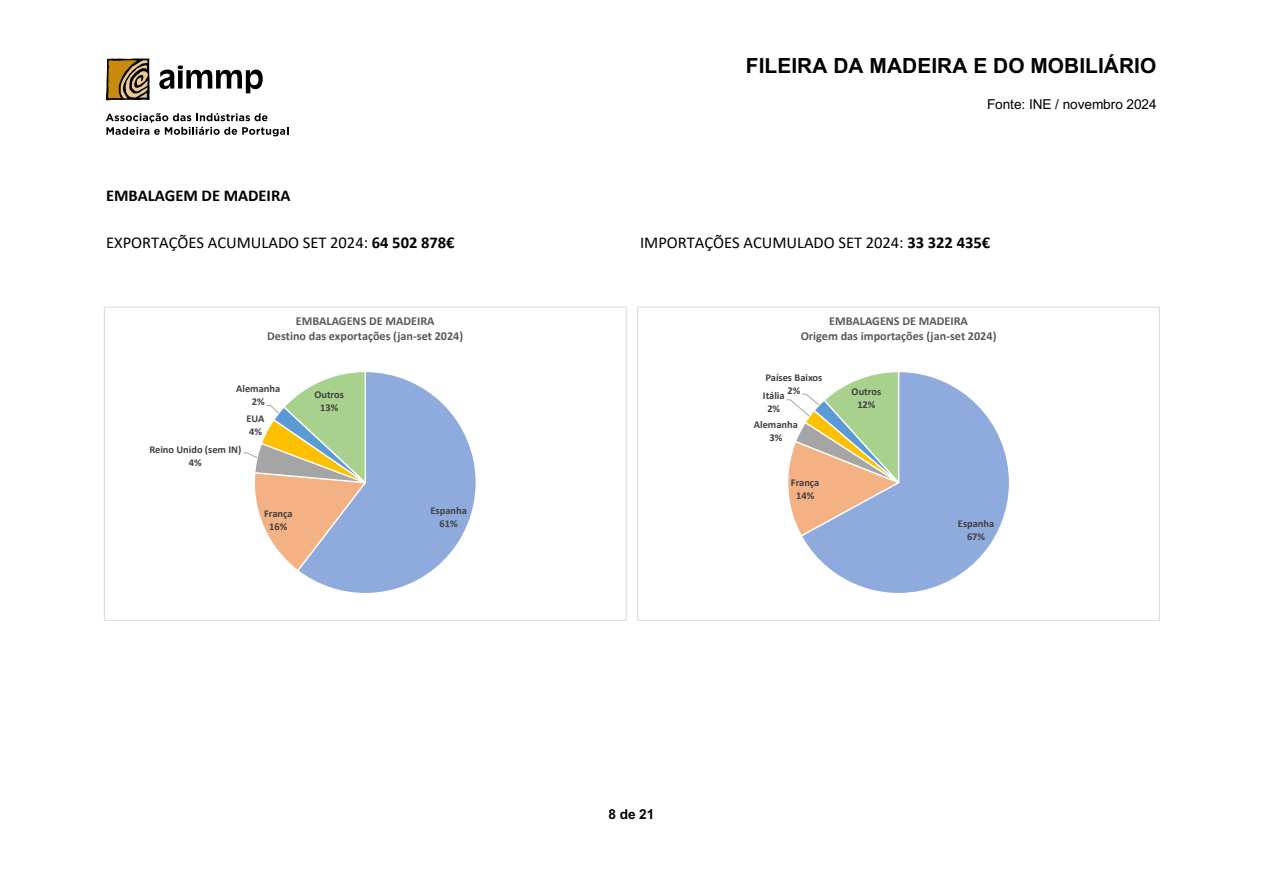
<style>
.page{position:relative;width:1263px;height:893px;background:#fff}
.page>*{position:absolute;margin:0;border:0;box-sizing:border-box;transform-origin:0 0}
.t1{font:700 20.85px "Arial";letter-spacing:.005em;color:#000}
.t2{font:16.5px "Calibri";color:#000}
.t3{font:700 16.5px "Calibri";color:#000}
.t4{font:13.65px "Arial";letter-spacing:-.005em;color:#000}
.t5{font:700 13.65px "Arial";color:#000}
.t6{font:700 12.15px/14.9px "Calibri";color:#595959;text-align:center}
.t7{font:700 10.5px/13px "Calibri";color:#404040;text-align:center}
.s1{font-weight:700}
</style>
<div class="page">
<svg style="left:243px;top:372px;width:233px;height:221px"></svg>
<div style="left:104px;top:307px;width:522px;height:314px;border:1px solid #d9d9d9"></div>
<svg style="left:803px;top:373px;width:206px;height:220px"></svg>
<svg style="left:786px;top:372px;width:128px;height:166px"></svg>
<div style="left:637px;top:307px;width:523px;height:314px;border:1px solid #d9d9d9"></div>
<svg style="left:106px;top:58px;width:44px;height:43px;background:#896e3c"></svg>
<svg style="left:159px;top:65px;width:104px;height:28px"></svg>
<svg style="left:106px;top:113px;width:182px;height:23px"></svg>
<p class="t1" style="left:746px;top:51px;width:412px">FILEIRA DA MADEIRA E DO MOBILIÁRIO</p>
<p class="t4" style="left:987px;top:95px;width:171px">Fonte: INE / novembro 2024</p>
<p class="t3" style="left:106px;top:184px;width:186px">EMBALAGEM DE MADEIRA</p>
<p class="t2" style="left:106px;top:231px;width:350px">EXPORTAÇÕES ACUMULADO SET 2024: <span class="s1">64 502 878€</span></p>
<p class="t2" style="left:640px;top:231px;width:352px">IMPORTAÇÕES ACUMULADO SET 2024: <span class="s1">33 322 435€</span></p>
<p class="t6" style="left:267px;top:313px;width:197px">EMBALAGENS DE MADEIRA<br>Destino das exportações (jan-set 2024)</p>
<p class="t7" style="left:236px;top:382px;width:46px">Alemanha<br>2%</p>
<p class="t7" style="left:314px;top:387px;width:31px">Outros<br>13%</p>
<p class="t7" style="left:247px;top:411px;width:19px;text-align:left">EUA<br>4%</p>
<p class="t7" style="left:149px;top:443px;width:94px">Reino Unido (sem IN)<br>4%</p>
<p class="t7" style="left:264px;top:507px;width:30px">França<br>16%</p>
<p class="t7" style="left:430px;top:504px;width:38px">Espanha<br>61%</p>
<p class="t6" style="left:801px;top:313px;width:197px">EMBALAGENS DE MADEIRA<br>Origem das importações (jan-set 2024)</p>
<p class="t7" style="left:765px;top:371px;width:58px">Países Baixos<br>2%</p>
<p class="t7" style="left:763px;top:389px;width:23px">Itália<br>2%</p>
<p class="t7" style="left:754px;top:418px;width:46px">Alemanha<br>3%</p>
<p class="t7" style="left:791px;top:476px;width:30px">França<br>14%</p>
<p class="t7" style="left:852px;top:385px;width:31px">Outros<br>12%</p>
<p class="t7" style="left:958px;top:517px;width:38px">Espanha<br>67%</p>
<p class="t5" style="left:608px;top:805px;width:47px">8 de 21</p>
</div>
